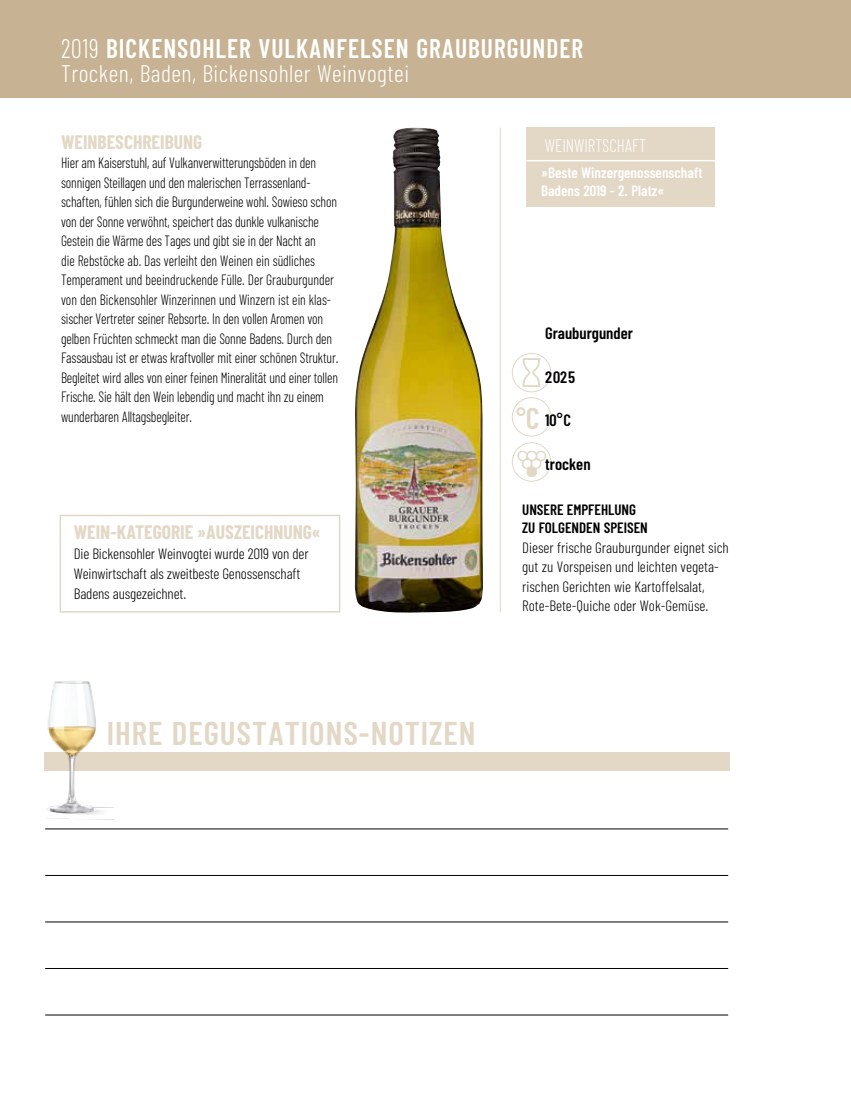
<style>
.page{position:relative;width:851px;height:1106px;background:#fff}
.page>*{position:absolute;margin:0;border:0;box-sizing:border-box;transform-origin:0 0}
.t1{font:600 33px "Barlow Condensed";letter-spacing:.03em;color:#e3d7c6}
.t2{font:600 27px "Barlow Condensed";letter-spacing:.04em;color:#fff;scale:.94 1}
.t3{font:600 27px "Barlow Condensed";color:#e3d7c6}
.t4{font:300 24px "Barlow Condensed";letter-spacing:.02em;color:#fff}
.t5{font:700 19.5px "Barlow Condensed";color:#e3d7c6}
.t6{font:300 18.15px "Barlow Condensed";color:#fff;scale:.93 1}
.t7{font:600 16.5px "Barlow Condensed";color:#000}
.t8{font:300 15px/19.5px "Barlow Condensed";letter-spacing:-.01em;color:#000;scale:.9 1}
.t9{font:300 15px/19.5px "Barlow Condensed";letter-spacing:-.01em;color:#000}
.t10{font:600 15px/18px "Barlow Condensed";color:#fff}
.t11{font:600 15px/18px "Barlow Condensed";color:#000}
.s1{font-weight:300}
.s2{font-size:30px}
</style>
<div class="page">
<div style="left:0;top:0;width:850px;height:98px;background:#c7b393"></div>
<hr style="left:45px;top:828px;width:683px;height:1px;background:#000">
<hr style="left:45px;top:875px;width:683px;height:1px;background:#000">
<hr style="left:45px;top:921px;width:683px;height:1px;background:#000">
<hr style="left:45px;top:968px;width:683px;height:1px;background:#000">
<hr style="left:45px;top:1014px;width:683px;height:1px;background:#000">
<div style="left:44px;top:752px;width:685px;height:18px;background:#e3d7c6"></div>
<img style="left:522px;top:358px;width:19px;height:28px">
<div style="left:512px;top:353px;width:39px;height:39px;border:1px solid #e3d7c6;border-radius:50%"></div>
<img style="left:514px;top:451px;width:34px;height:27px">
<div style="left:512px;top:442px;width:39px;height:39px;border:1px solid #e3d7c6;border-radius:50%"></div>
<div style="left:512px;top:397px;width:39px;height:39px;border:1px solid #e3d7c6;border-radius:50%"></div>
<hr style="left:500px;top:128px;width:1px;height:484px;background:#e3d7c6">
<div style="left:526px;top:128px;width:189px;height:79px;background:#e3d7c6"></div>
<hr style="left:519px;top:160px;width:227px;height:1px;background:#fff">
<div style="left:60px;top:514px;width:280px;height:98px;border:2px solid #e3d7c6"></div>
<img style="left:44px;top:681px;width:75px;height:148px">
<img style="left:355px;top:128px;width:128px;height:485px">
<h2 class="t2" style="left:61px;top:31px;width:557px"><span class="s1">2019</span> BICKENSOHLER VULKANFELSEN GRAUBURGUNDER</h2>
<h3 class="t4" style="left:61px;top:58px;width:349px">Trocken, Baden, Bickensohler Weinvogtei</h3>
<h3 class="t5" style="left:61px;top:129px;width:143px">WEINBESCHREIBUNG</h3>
<p class="t8" style="left:61px;top:153px;width:309px">Hier am Kaiserstuhl, auf Vulkanverwitterungsböden in den sonnigen Steillagen und den malerischen Terrassenland&shy;schaften, fühlen sich die Burgunderweine wohl. Sowieso schon von der Sonne verwöhnt, speichert das dunkle vulkanische Gestein die Wärme des Tages und gibt sie in der Nacht an<br>die Rebstöcke ab. Das verleiht den Weinen ein südliches Temperament und beeindruckende Fülle. Der Grauburgunder von den Bickensohler Winzerinnen und Winzern ist ein klas&shy;sischer Vertreter seiner Rebsorte. In den vollen Aromen von gelben Früchten schmeckt man die Sonne Badens. Durch den Fassausbau ist er etwas kraftvoller mit einer schönen Struktur.<br>Begleitet wird alles von einer feinen Mineralität und einer tollen Frische. Sie hält den Wein lebendig und macht ihn zu einem wunderbaren Alltagsbegleiter.</p>
<h3 class="t5" style="left:74px;top:519px;width:248px">WEIN-KATEGORIE »AUSZEICHNUNG«</h3>
<p class="t9" style="left:74px;top:544px;width:236px">Die Bickensohler Weinvogtei wurde 2019 von der<br>Weinwirtschaft als zweitbeste Genossenschaft<br>Badens ausgezeichnet.</p>
<p class="t6" style="left:544px;top:134px;width:110px">WEINWIRTSCHAFT</p>
<p class="t10" style="left:541px;top:164px;width:163px">»Beste Winzergenossenschaft<br>Badens 2019 - 2. Platz«</p>
<p class="t7" style="left:545px;top:323px;width:89px">Grauburgunder</p>
<p class="t7" style="left:545px;top:366px;width:31px">2025</p>
<p class="t7" style="left:545px;top:410px;width:27px">10°C</p>
<p class="t7" style="left:545px;top:453px;width:47px">trocken</p>
<h2 class="t3" style="left:516px;top:403px;width:25px">°<span class="s2">C</span></h2>
<p class="t11" style="left:522px;top:500px;width:127px">UNSERE EMPFEHLUNG<br>ZU FOLGENDEN SPEISEN</p>
<p class="t9" style="left:522px;top:537px;width:208px">Dieser frische Grauburgunder eignet sich gut zu Vorspeisen und leichten vegeta&shy;rischen Gerichten wie Kartoffelsalat, Rote-Bete-Quiche oder Wok-Gemüse.</p>
<h1 class="t1" style="left:107px;top:712px;width:370px">IHRE DEGUSTATIONS-NOTIZEN</h1>
</div>
